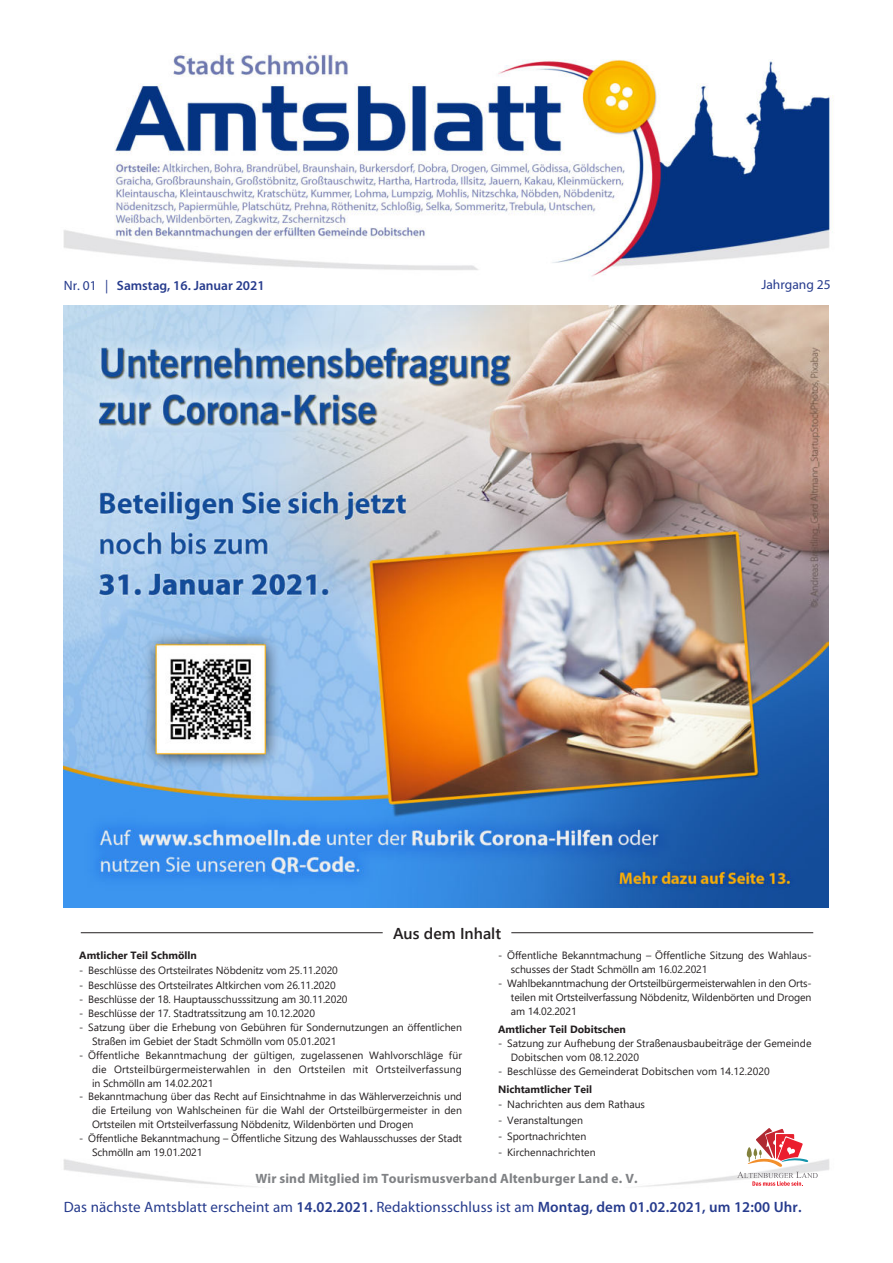
<style>
.page{position:relative;width:893px;height:1263px;background:#fff}
.page>*{position:absolute;margin:0;border:0;box-sizing:border-box;transform-origin:0 0}
.t1{font:600 15.75px "Segoe UI";color:#231f20}
.t2{font:15px "Myriad Pro";letter-spacing:.01em;color:#263b8d}
.t3{font:700 13.5px "Myriad Pro";letter-spacing:.01em;color:#808285}
.t4{font:600 13.5px "Myriad Pro";color:#263b8d}
.t5{font:13.5px "Myriad Pro";color:#263b8d}
.t6{font:10.5px/13.8px "Segoe UI";letter-spacing:-.01em;color:#231f20}
.t7{font:700 10.5px "Segoe UI";color:#231f20}
.s1{font-weight:400}
.s2{font-weight:600}
</style>
<div class="page">
<img style="left:63px;top:53px;width:770px;height:1134px">
<div style="left:733px;top:1123px;width:89px;height:68px;background:#fff"></div>
<svg style="left:737px;top:1128px;width:81px;height:58px"></svg>
<hr style="left:81px;top:932px;width:302px;height:1px;background:#231f20">
<hr style="left:511px;top:932px;width:302px;height:1px;background:#231f20">
<img style="left:64px;top:305px;width:764px;height:603px">
<p class="t4" style="left:64px;top:280px;width:202px"><span class="s1">Nr. 01 |</span> Samstag, 16. Januar 2021</p>
<p class="t5" style="left:761px;top:279px;width:71px">Jahrgang 25</p>
<h1 class="t1" style="left:393px;top:927px;width:109px">Aus dem Inhalt</h1>
<p class="t7" style="left:79px;top:951px;width:119px">Amtlicher Teil Schmölln</p>
<p class="t6" style="left:79px;top:965px;width:260px">- Beschlüsse des Ortsteilrates Nöbdenitz vom 25.11.2020</p>
<p class="t6" style="left:79px;top:979px;width:258px">- Beschlüsse des Ortsteilrates Altkirchen vom 26.11.2020</p>
<p class="t6" style="left:79px;top:993px;width:270px">- Beschlüsse der 18. Hauptausschusssitzung am 30.11.2020</p>
<p class="t6" style="left:79px;top:1007px;width:237px">- Beschlüsse der 17. Stadtratssitzung am 10.12.2020</p>
<p class="t6" style="left:92px;top:1021px;width:371px;text-indent:-13px">- Satzung über die Erhebung von Gebühren für Sondernutzungen an öffentlichen<br>Straßen im Gebiet der Stadt Schmölln vom 05.01.2021</p>
<p class="t6" style="left:92px;top:1049px;width:371px;text-align:justify;text-indent:-13px">- Öffentliche Bekanntmachung der gültigen, zugelassenen Wahlvorschläge für die Ortsteilbürgermeisterwahlen in den Ortsteilen mit Ortsteilverfassung in Schmölln am 14.02.2021</p>
<p class="t6" style="left:92px;top:1091px;width:371px;text-align:justify;text-indent:-13px">- Bekanntmachung über das Recht auf Einsichtnahme in das Wählerverzeichnis und die Erteilung von Wahlscheinen für die Wahl der Ortsteilbürgermeister in den Ortsteilen mit Ortsteilverfassung Nöbdenitz, Wildenbörten und Drogen</p>
<p class="t6" style="left:92px;top:1132px;width:371px;text-indent:-13px">- Öffentliche Bekanntmachung – Öffentliche Sitzung des Wahlausschusses der Stadt<br>Schmölln am 19.01.2021</p>
<p class="t6" style="left:511px;top:949px;width:302px;text-indent:-13px">- Öffentliche Bekanntmachung – Öffentliche Sitzung des Wahlaus&shy;schusses der Stadt Schmölln am 16.02.2021</p>
<p class="t6" style="left:511px;top:977px;width:302px;text-align:justify;text-indent:-13px">- Wahlbekanntmachung der Ortsteilbürgermeisterwahlen in den Orts&shy;teilen mit Ortsteilverfassung Nöbdenitz, Wildenbörten und Drogen am 14.02.2021</p>
<p class="t7" style="left:498px;top:1025px;width:129px">Amtlicher Teil Dobitschen</p>
<p class="t6" style="left:511px;top:1038px;width:302px;text-indent:-13px">- Satzung zur Aufhebung der Straßenausbaubeiträge der Gemeinde<br>Dobitschen vom 08.12.2020</p>
<p class="t6" style="left:498px;top:1065px;width:273px">- Beschlüsse des Gemeinderat Dobitschen vom 14.12.2020</p>
<p class="t7" style="left:498px;top:1085px;width:95px">Nichtamtlicher Teil</p>
<p class="t6" style="left:498px;top:1098px;width:148px">- Nachrichten aus dem Rathaus</p>
<p class="t6" style="left:498px;top:1114px;width:86px">- Veranstaltungen</p>
<p class="t6" style="left:498px;top:1130px;width:90px">- Sportnachrichten</p>
<p class="t6" style="left:498px;top:1146px;width:99px">- Kirchennachrichten</p>
<p class="t3" style="left:255px;top:1173px;width:384px">Wir sind Mitglied im Tourismusverband Altenburger Land e. V.</p>
<h2 class="t2" style="left:64px;top:1200px;width:739px">Das nächste Amtsblatt erscheint am <span class="s2">14.02.2021.</span> Redaktionsschluss ist am <span class="s2">Montag, dem 01.02.2021, um 12:00 Uhr.</span></h2>
</div>
